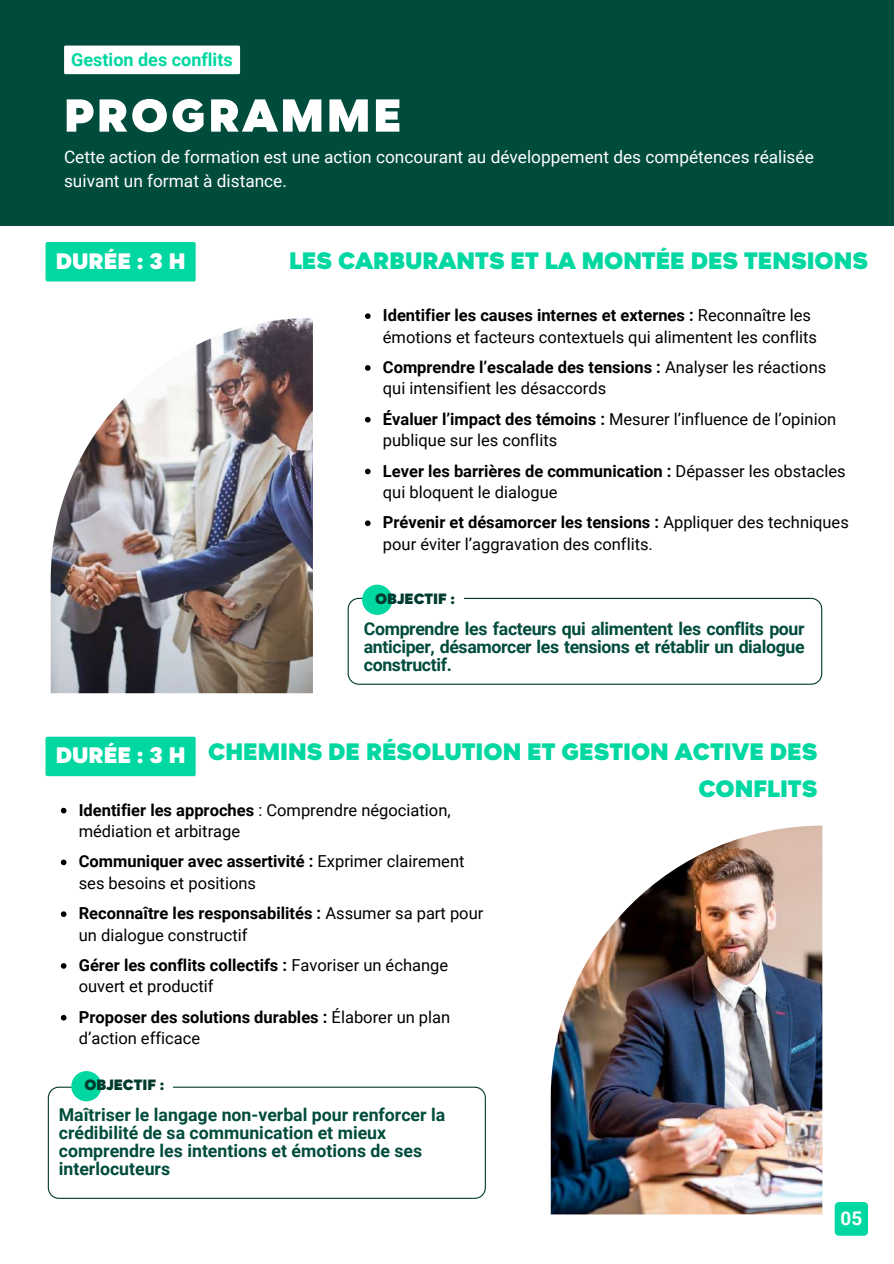
<style>
.page{position:relative;width:894px;height:1264px;background:#fff}
.page>*{position:absolute;margin:0;border:0;box-sizing:border-box;transform-origin:0 0}
.t1{font:900 52.5px "Magenos";letter-spacing:.055em;color:#fff}
.t2{font:900 27px/37.2px "Magenos";color:#00d7a1;text-align:right}
.t3{font:900 25.5px "Magenos";color:#fff}
.t4{font:700 18.9px "Roboto";color:#fff}
.t5{font:700 18px "Roboto";color:#00d7a1}
.t6{font:700 17.7px/18px "Roboto";color:#004c3c;text-align:justify}
.t7{font:17.25px/23.7px "Roboto";color:#fff}
.t8{font:900 16.95px "Magenos";color:#003a2e}
.t9{font:16.5px/21.3px "Roboto";color:#000}
.s1{font-weight:700}
</style>
<div class="page">
<div style="left:0;top:0;width:893px;height:225px;background:#004c3c"></div>
<img style="left:51px;top:318px;width:262px;height:375px">
<img style="left:550px;top:825px;width:272px;height:389px">
<svg style="left:347px;top:598px;width:475px;height:86px"></svg>
<svg style="left:48px;top:1086px;width:437px;height:112px"></svg>
<div style="left:834px;top:1201px;width:33px;height:34px;background:#00d7a1;border-radius:4px"></div>
<div style="left:82px;top:1076px;width:90px;height:20px;background:#fff"></div>
<div style="left:71px;top:1071px;width:31px;height:30px;background:#00d7a1;border-radius:50%"></div>
<div style="left:373px;top:589px;width:90px;height:21px;background:#fff"></div>
<div style="left:362px;top:584px;width:30px;height:31px;background:#00d7a1;border-radius:50%"></div>
<svg style="left:365px;top:313px;width:5px;height:6px"></svg>
<svg style="left:365px;top:365px;width:5px;height:6px"></svg>
<svg style="left:365px;top:417px;width:5px;height:5px"></svg>
<svg style="left:365px;top:468px;width:5px;height:6px"></svg>
<svg style="left:365px;top:520px;width:5px;height:6px"></svg>
<svg style="left:61px;top:807px;width:5px;height:6px"></svg>
<svg style="left:61px;top:859px;width:5px;height:6px"></svg>
<svg style="left:61px;top:911px;width:5px;height:6px"></svg>
<svg style="left:61px;top:963px;width:5px;height:5px"></svg>
<svg style="left:61px;top:1014px;width:5px;height:6px"></svg>
<div style="left:64px;top:46px;width:176px;height:28px;background:#fff"></div>
<div style="left:45px;top:242px;width:151px;height:39px;background:#00d7a1"></div>
<div style="left:45px;top:736px;width:151px;height:40px;background:#00d7a1"></div>
<p class="t5" style="left:71px;top:49px;width:163px">Gestion des conflits</p>
<h1 class="t1" style="left:64px;top:88px;width:339px">PROGRAMME</h1>
<p class="t7" style="left:64px;top:145px;width:751px">Cette action de formation est une action concourant au développement des compétences réalisée suivant un format à distance.</p>
<h3 class="t3" style="left:56px;top:247px;width:131px">DURÉE : 3 H</h3>
<h2 class="t2" style="left:289px;top:243px;width:580px">LES CARBURANTS ET LA MONTÉE DES TENSIONS</h2>
<p class="t9" style="left:383px;top:305px;width:435px"><span class="s1">Identifier les causes internes et externes :</span> Reconnaître les émotions et facteurs contextuels qui alimentent les conflits</p>
<p class="t9" style="left:383px;top:357px;width:445px"><span class="s1">Comprendre l’escalade des tensions :</span> Analyser les réactions qui intensifient les désaccords</p>
<p class="t9" style="left:383px;top:408px;width:454px"><span class="s1">Évaluer l’impact des témoins :</span> Mesurer l’influence de l’opinion publique sur les conflits</p>
<p class="t9" style="left:383px;top:460px;width:464px"><span class="s1">Lever les barrières de communication :</span> Dépasser les obstacles qui bloquent le dialogue</p>
<p class="t9" style="left:383px;top:512px;width:467px"><span class="s1">Prévenir et désamorcer les tensions :</span> Appliquer des techniques pour éviter l’aggravation des conflits.</p>
<p class="t8" style="left:375px;top:589px;width:81px">OBJECTIF :</p>
<p class="t6" style="left:364px;top:620px;width:442px">Comprendre les facteurs qui alimentent les conflits pour anticiper, désamorcer les tensions et rétablir un dialogue constructif.</p>
<h3 class="t3" style="left:56px;top:741px;width:131px">DURÉE : 3 H</h3>
<h2 class="t2" style="left:208px;top:733px;width:610px">CHEMINS DE RÉSOLUTION ET GESTION ACTIVE DES<br>CONFLITS</h2>
<p class="t9" style="left:79px;top:799px;width:373px"><span class="s1">Identifier les approches</span> : Comprendre négociation, médiation et arbitrage</p>
<p class="t9" style="left:79px;top:851px;width:387px"><span class="s1">Communiquer avec assertivité :</span> Exprimer clairement ses besoins et positions</p>
<p class="t9" style="left:79px;top:903px;width:406px"><span class="s1">Reconnaître les responsabilités :</span> Assumer sa part pour un dialogue constructif</p>
<p class="t9" style="left:79px;top:954px;width:371px"><span class="s1">Gérer les conflits collectifs :</span> Favoriser un échange ouvert et productif</p>
<p class="t9" style="left:79px;top:1006px;width:373px"><span class="s1">Proposer des solutions durables :</span> Élaborer un plan d’action efficace</p>
<p class="t8" style="left:84px;top:1075px;width:81px">OBJECTIF :</p>
<p class="t6" style="left:59px;top:1106px;width:388px;text-align:left">Maîtriser le langage non-verbal pour renforcer la crédibilité de sa communication et mieux comprendre les intentions et émotions de ses interlocuteurs</p>
<p class="t4" style="left:840px;top:1207px;width:23px">05</p>
</div>
